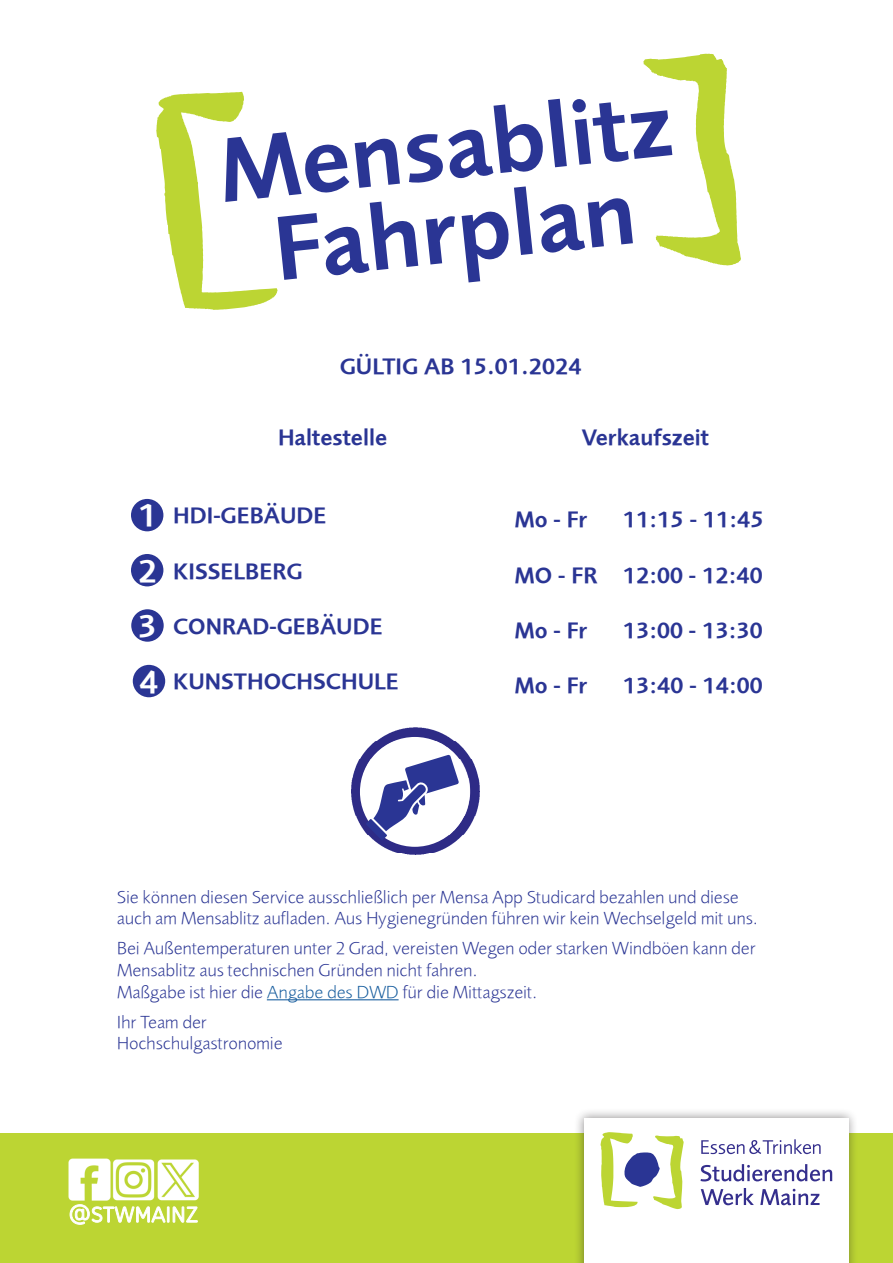
<style>
.page{position:relative;width:893px;height:1263px;background:#fff}
.page>*{position:absolute;margin:0;border:0;box-sizing:border-box;transform-origin:0 0}
.t1{font:94.65px "Foundry Sans Demi";color:#2a3594}
.t2{font:33px "Foundry Sans Demi";color:#fff}
.t3{font:23.1px "Foundry Sans Demi";color:#2a3594}
.t4{font:300 18px/21.6px "Foundry Sans";color:#2a3594}
.s1{color:#175d9e}
</style>
<div class="page">
<div style="left:0;top:1133px;width:893px;height:130px;background:#bcd533"></div>
<div style="left:574px;top:1108px;width:284px;height:155px;background:#231f20;opacity:.5"></div>
<div style="left:584px;top:1118px;width:264px;height:145px;background:#fff"></div>
<svg style="left:701px;top:1139px;width:120px;height:15px"></svg>
<svg style="left:700px;top:1164px;width:132px;height:17px"></svg>
<svg style="left:701px;top:1188px;width:53px;height:17px"></svg>
<svg style="left:760px;top:1189px;width:59px;height:16px"></svg>
<svg style="left:600px;top:1132px;width:84px;height:77px"></svg>
<hr style="left:267px;top:999px;width:132px;height:1px;background:#175d9e">
<svg style="left:156px;top:92px;width:122px;height:218px"></svg>
<svg style="left:643px;top:54px;width:98px;height:211px"></svg>
<div style="left:129px;top:497px;width:36px;height:36px;background:#2a3594;border-radius:50%"></div>
<div style="left:127px;top:495px;width:40px;height:40px;border:4px solid #fff;border-radius:50%"></div>
<div style="left:129px;top:552px;width:36px;height:36px;background:#2a3594;border-radius:50%"></div>
<div style="left:127px;top:550px;width:40px;height:40px;border:4px solid #fff;border-radius:50%"></div>
<div style="left:129px;top:607px;width:36px;height:36px;background:#2a3594;border-radius:50%"></div>
<div style="left:128px;top:606px;width:39px;height:39px;border:4px solid #fff;border-radius:50%"></div>
<img style="left:113px;top:1159px;width:86px;height:42px">
<svg style="left:70px;top:1204px;width:127px;height:20px"></svg>
<img style="left:68px;top:1158px;width:45px;height:43px">
<img style="left:351px;top:727px;width:129px;height:128px">
<div style="left:360px;top:737px;width:110px;height:110px;background:#fff;border-radius:50%"></div>
<svg style="left:366px;top:755px;width:93px;height:85px"></svg>
<div style="left:131px;top:663px;width:36px;height:36px;background:#2a3594;border-radius:50%"></div>
<div style="left:129px;top:661px;width:40px;height:40px;border:4px solid #fff;border-radius:50%"></div>
<p class="t1" style="left:214px;top:116px;width:457px;rotate:-6deg">Mensablitz</p>
<p class="t1" style="left:268px;top:194px;width:365px;rotate:-6deg">Fahrplan</p>
<p class="t3" style="left:340px;top:353px;width:243px">GÜLTIG AB 15.01.2024</p>
<p class="t3" style="left:278px;top:424px;width:111px">Haltestelle</p>
<p class="t2" style="left:138px;top:495px;width:21px">1</p>
<p class="t2" style="left:138px;top:552px;width:21px">2</p>
<p class="t2" style="left:138px;top:607px;width:21px">3</p>
<p class="t2" style="left:139px;top:662px;width:21px">4</p>
<p class="t3" style="left:173px;top:502px;width:155px">HDI-GEBÄUDE</p>
<p class="t3" style="left:173px;top:557px;width:131px">KISSELBERG</p>
<p class="t3" style="left:173px;top:613px;width:211px">CONRAD-GEBÄUDE</p>
<p class="t3" style="left:173px;top:668px;width:227px">KUNSTHOCHSCHULE</p>
<p class="t3" style="left:582px;top:424px;width:129px">Verkaufszeit</p>
<p class="t3" style="left:515px;top:506px;width:74px">Mo - Fr</p>
<p class="t3" style="left:623px;top:506px;width:142px">11:15 - 11:45</p>
<p class="t3" style="left:515px;top:561px;width:249px">MO - FR 12:00 - 12:40</p>
<p class="t3" style="left:515px;top:617px;width:74px">Mo - Fr</p>
<p class="t3" style="left:623px;top:617px;width:141px">13:00 - 13:30</p>
<p class="t3" style="left:515px;top:672px;width:74px">Mo - Fr</p>
<p class="t3" style="left:623px;top:672px;width:141px">13:40 - 14:00</p>
<p class="t4" style="left:117px;top:886px;width:643px">Sie können diesen Service ausschließlich per Mensa App Studicard bezahlen und diese auch am Mensablitz aufladen. Aus Hygienegründen führen wir kein Wechselgeld mit uns.</p>
<p class="t4" style="left:117px;top:938px;width:640px">Bei Außentemperaturen unter 2 Grad, vereisten Wegen oder starken Windböen kann der<br>Mensablitz aus technischen Gründen nicht fahren.<br>Maßgabe ist hier die <span class="s1">Angabe des DWD</span> für die Mittagszeit.</p>
<p class="t4" style="left:117px;top:1011px;width:91px">Ihr Team der</p>
<p class="t4" style="left:117px;top:1032px;width:167px">Hochschulgastronomie</p>
</div>
